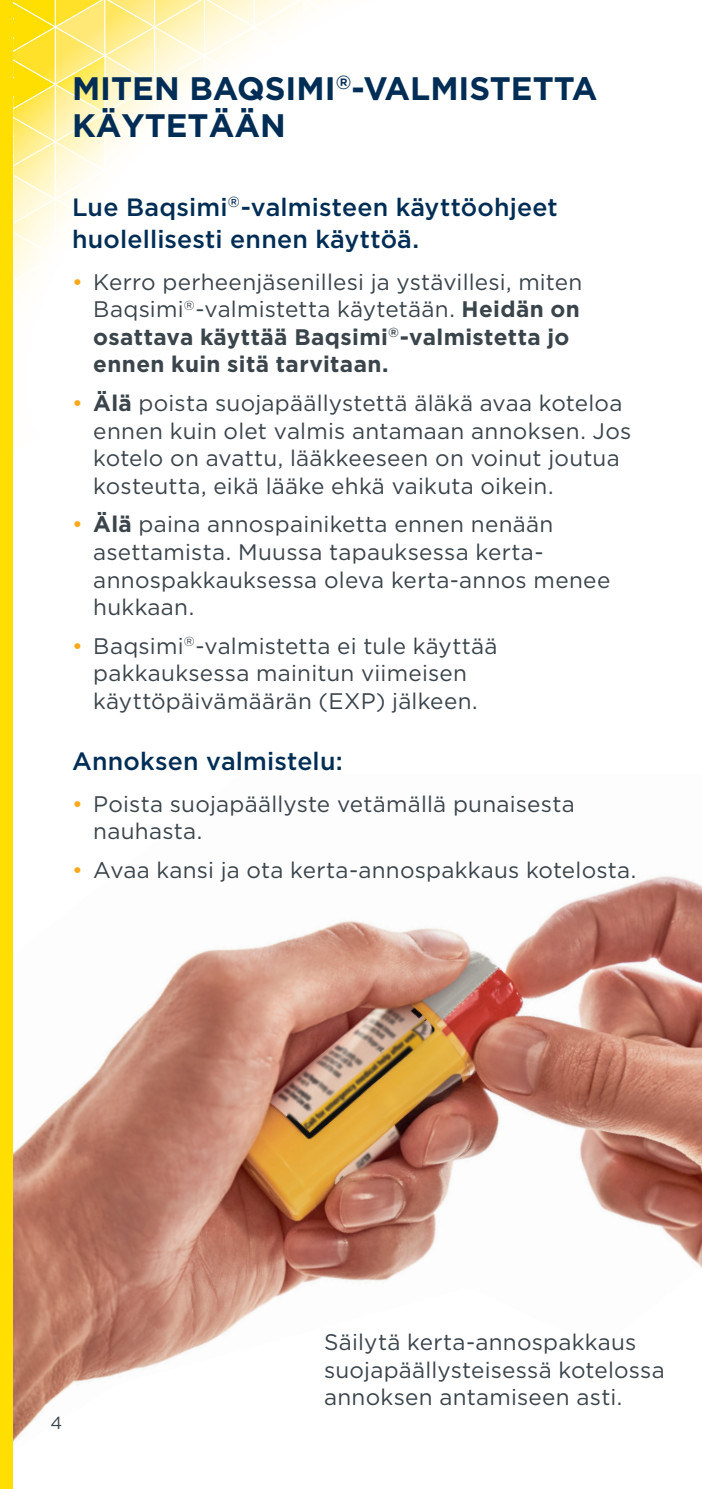
<style>
.page{position:relative;width:702px;height:1489px;background:#fff}
.page>*{position:absolute;margin:0;border:0;box-sizing:border-box;transform-origin:0 0}
.t1{font:700 32.5px/37.5px "Gotham HTF";color:#002d55}
.t2{font:500 25px/32.5px "Gotham HTF";letter-spacing:.01em;color:#002d55}
.t3{font:22.5px/27.5px "Gotham HTF";letter-spacing:.01em;color:#3a444b}
.t4{font:17.5px "Gotham HTF";color:#3a444b}
.s1{color:#f9a81b}
.s2{font-weight:700}
</style>
<div class="page">
<img style="left:12px;top:774px;width:690px;height:685px">
<svg style="left:12px;top:0;width:310px;height:470px"></svg>
<div style="left:0;top:0;width:12px;height:1488px;background:#ffdf01"></div>
<h1 class="t1" style="left:72px;top:69px;width:527px">MITEN BAQSIMI<sup>®</sup>-VALMISTETTA<br>KÄYTETÄÄN</h1>
<p class="t2" style="left:72px;top:190px;width:487px">Lue Baqsimi<sup>®</sup>-valmisteen käyttöohjeet huolellisesti ennen käyttöä.</p>
<p class="t3" style="left:93px;top:268px;width:490px;text-indent:-21px"><span class="s1">•</span> Kerro perheenjäsenillesi ja ystävillesi, miten Baqsimi<sup>®</sup>-valmistetta käytetään. <span class="s2">Heidän on osattava käyttää Baqsimi</span><sup>®</sup><span class="s2">-valmistetta jo ennen kuin sitä tarvitaan.</span></p>
<p class="t3" style="left:93px;top:389px;width:539px;text-indent:-21px"><span class="s1">•</span> <span class="s2">Älä</span> poista suojapäällystettä äläkä avaa koteloa ennen kuin olet valmis antamaan annoksen. Jos kotelo on avattu, lääkkeeseen on voinut joutua kosteutta, eikä lääke ehkä vaikuta oikein.</p>
<p class="t3" style="left:93px;top:510px;width:518px;text-indent:-21px"><span class="s1">•</span> <span class="s2">Älä</span> paina annospainiketta ennen nenään asettamista. Muussa tapauksessa kerta&shy;annospakkauksessa oleva kerta-annos menee hukkaan.</p>
<p class="t3" style="left:72px;top:631px;width:427px;text-align:center"><span class="s1">•</span> Baqsimi<sup>®</sup>-valmistetta ei tule käyttää pakkauksessa mainitun viimeisen käyttöpäivämäärän (EXP) jälkeen.</p>
<p class="t2" style="left:72px;top:744px;width:272px">Annoksen valmistelu:</p>
<p class="t3" style="left:93px;top:789px;width:483px;text-indent:-21px"><span class="s1">•</span> Poista suojapäällyste vetämällä punaisesta nauhasta.</p>
<p class="t3" style="left:72px;top:856px;width:566px"><span class="s1">•</span> Avaa kansi ja ota kerta-annospakkaus kotelosta.</p>
<p class="t4" style="left:50px;top:1412px;width:13px">4</p>
<p class="t3" style="left:324px;top:1327px;width:342px">Säilytä kerta-annospakkaus suojapäällysteisessä kotelossa annoksen antamiseen asti.</p>
</div>
